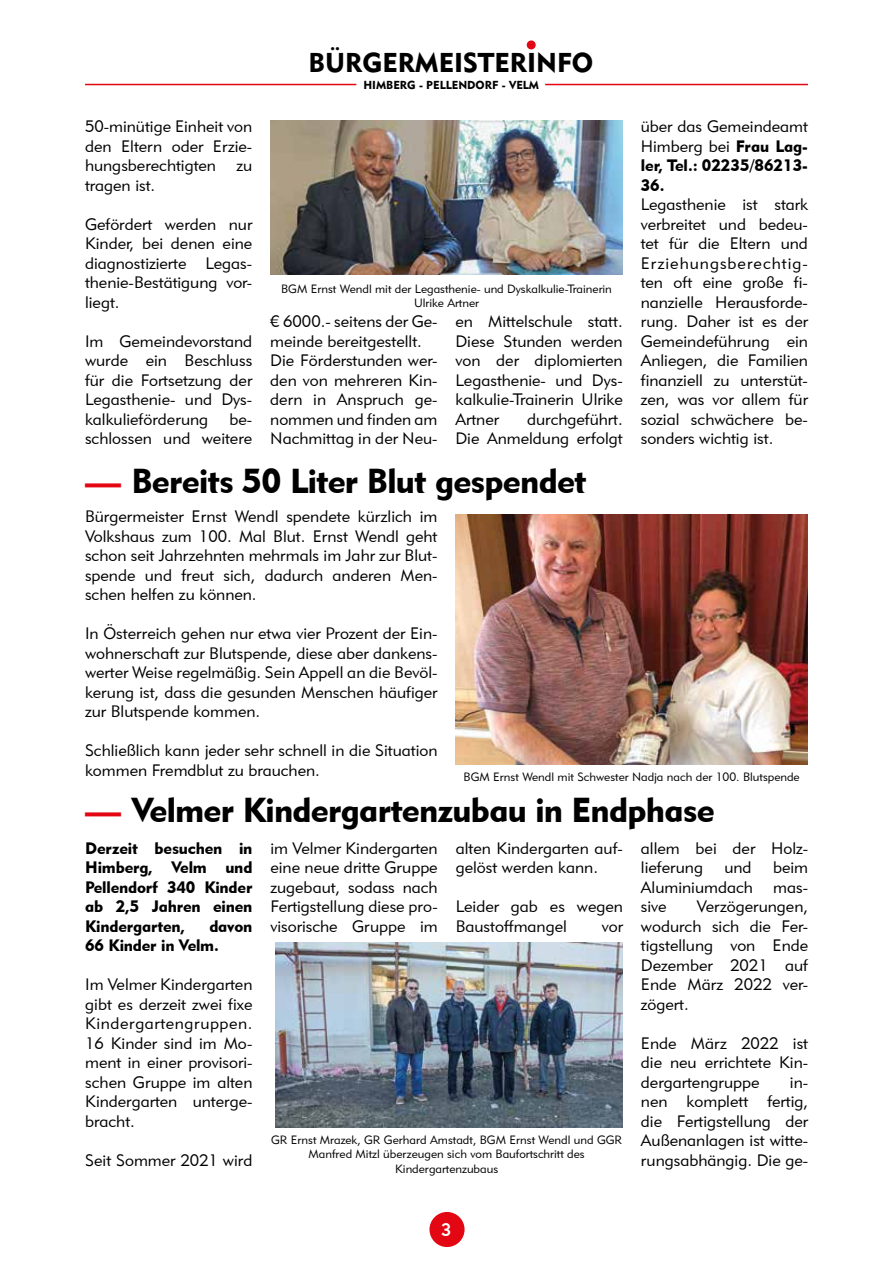
<style>
.page{position:relative;width:893px;height:1263px;background:#fff}
.page>*{position:absolute;margin:0;border:0;box-sizing:border-box;transform-origin:0 0}
.t1{font:34.5px "Geometric 415 BT Black A";letter-spacing:-.02em;color:#000}
.t2{font:27px "Geometric 415 BT Black A";color:#000}
.t3{font:18px "Geometric 415 BT Medium A";color:#fff}
.t4{font:16.5px/19.5px "Geometric 415 BT Lite A";color:#000;text-align:justify}
.t5{font:16.5px/19.5px "Geometric 415 BT Black A";letter-spacing:-.01em;color:#000}
.t6{font:12px/14.4px "Geometric 415 BT Lite A";color:#000;text-align:center}
.t7{font:11.55px "Geometric 415 BT Black A";color:#000}
.s1{font-size:36px;color:#e30613}
.s2{font-family:"Geometric 415 BT Black A"}
</style>
<div class="page">
<div style="left:429px;top:1212px;width:36px;height:35px;background:#e30613;border-radius:50%"></div>
<div style="left:527px;top:40px;width:9px;height:9px;background:#e30613;border-radius:50%"></div>
<hr style="left:85px;top:84px;width:271px;height:1px;background:#e30613">
<hr style="left:545px;top:84px;width:263px;height:1px;background:#e30613">
<img style="left:270px;top:120px;width:353px;height:155px">
<img style="left:455px;top:515px;width:353px;height:249px">
<img style="left:276px;top:943px;width:347px;height:185px">
<p class="t4" style="left:85px;top:116px;width:169px">50-minütige Einheit von den Eltern oder Erzie&shy;hungsberechtigten zu tragen ist.</p>
<p class="t4" style="left:85px;top:214px;width:169px">Gefördert werden nur Kinder, bei denen eine diagnostizierte Legas&shy;thenie-Bestätigung vor&shy;liegt.</p>
<p class="t4" style="left:85px;top:331px;width:169px">Im Gemeindevorstand wurde ein Beschluss für die Fortsetzung der Legasthenie- und Dys&shy;kalkulieförderung</p>
<p class="t4" style="left:85px;top:409px;width:169px;text-align:right">be-<br>schlossen und weitere</p>
<h2 class="t2" style="left:309px;top:47px;width:286px">BÜRGERMEISTERINFO</h2>
<p class="t7" style="left:363px;top:78px;width:177px">HIMBERG - PELLENDORF - VELM</p>
<p class="t6" style="left:281px;top:281px;width:332px">BGM Ernst Wendl mit der Legasthenie- und Dyskalkulie-Trainerin<br>Ulrike Artner</p>
<p class="t4" style="left:270px;top:311px;width:169px;text-align:left">€ 6000.- seitens der Ge&shy;meinde bereitgestellt.<br>Die Förderstunden wer&shy;den von mehreren Kin&shy;dern in Anspruch ge&shy;nommen und finden am<br>Nachmittag in der Neu-</p>
<p class="t4" style="left:455px;top:311px;width:169px">en Mittelschule statt.<br>Diese Stunden werden von der diplomierten Legasthenie- und Dys&shy;kalkulie-Trainerin Ulrike Artner</p>
<p class="t4" style="left:455px;top:409px;width:169px;text-align:right">durchgeführt.<br>Die Anmeldung erfolgt</p>
<h1 class="t1" style="left:85px;top:459px;width:503px"><span class="s1">—</span> Bereits 50 Liter Blut gespendet</h1>
<p class="t4" style="left:641px;top:116px;width:169px">über das Gemeindeamt<br>Himberg bei <span class="s2">Frau Lag-</span></p>
<p class="t5" style="left:641px;top:155px;width:169px">ler, Tel.: 02235/86213-<br>36.</p>
<p class="t4" style="left:641px;top:194px;width:169px">Legasthenie ist stark verbreitet und bedeu&shy;tet für die Eltern und Erziehungsberechtig&shy;ten oft eine große fi&shy;nanzielle Herausforde&shy;rung. Daher ist es der Gemeindeführung ein Anliegen, die Familien finanziell zu unterstüt&shy;zen, was vor allem für sozial schwächere be&shy;sonders wichtig ist.</p>
<p class="t4" style="left:85px;top:506px;width:354px">Bürgermeister Ernst Wendl spendete kürzlich im Volkshaus zum 100. Mal Blut. Ernst Wendl geht schon seit Jahrzehnten mehrmals im Jahr zur Blut&shy;spende und freut sich, dadurch anderen Men&shy;schen helfen zu können.</p>
<p class="t4" style="left:85px;top:623px;width:354px">In Österreich gehen nur etwa vier Prozent der Ein&shy;wohnerschaft zur Blutspende, diese aber dankens&shy;werter Weise regelmäßig. Sein Appell an die Bevöl&shy;kerung ist, dass die gesunden Menschen häufiger zur Blutspende kommen.</p>
<p class="t4" style="left:85px;top:740px;width:354px">Schließlich kann jeder sehr schnell in die Situation kommen Fremdblut zu brauchen.</p>
<p class="t6" style="left:464px;top:770px;width:338px">BGM Ernst Wendl mit Schwester Nadja nach der 100. Blutspende</p>
<h1 class="t1" style="left:85px;top:789px;width:631px"><span class="s1">—</span> Velmer Kindergartenzubau in Endphase</h1>
<p class="t5" style="left:85px;top:838px;width:169px;text-align:justify">Derzeit besuchen in Himberg, Velm und Pellendorf 340 Kinder ab 2,5 Jahren einen Kindergarten,</p>
<p class="t5" style="left:85px;top:916px;width:169px;text-indent:124px">davon<br>66 Kinder in Velm.</p>
<p class="t4" style="left:85px;top:974px;width:169px">Im Velmer Kindergarten gibt es derzeit zwei fixe Kindergartengruppen.<br>16 Kinder sind im Mo&shy;ment in einer provisori&shy;schen Gruppe im alten Kindergarten unterge&shy;bracht.</p>
<p class="t4" style="left:85px;top:1150px;width:169px">Seit Sommer 2021 wird</p>
<p class="t4" style="left:270px;top:838px;width:169px">im Velmer Kindergarten eine neue dritte Gruppe zugebaut, sodass nach Fertigstellung diese pro&shy;visorische Gruppe im</p>
<p class="t4" style="left:456px;top:838px;width:169px">alten Kindergarten auf&shy;gelöst werden kann.</p>
<p class="t4" style="left:456px;top:896px;width:169px">Leider gab es wegen<br>Baustoffmangel</p>
<p class="t4" style="left:602px;top:916px;width:23px">vor</p>
<p class="t6" style="left:271px;top:1132px;width:353px">GR Ernst Mrazek, GR Gerhard Amstadt, BGM Ernst Wendl und GGR<br>Manfred Mitzl überzeugen sich vom Baufortschritt des<br>Kindergartenzubaus</p>
<p class="t4" style="left:641px;top:838px;width:169px">allem bei der Holz&shy;lieferung</p>
<p class="t4" style="left:641px;top:857px;width:169px;text-indent:132px">beim Aluminiumdach mas&shy;sive</p>
<p class="t4" style="left:724px;top:857px;width:29px">und</p>
<p class="t4" style="left:641px;top:896px;width:169px;text-indent:56px">Verzögerungen, wodurch sich die Fer&shy;tigstellung von Ende Dezember 2021 auf Ende März 2022 ver&shy;zögert.</p>
<p class="t4" style="left:641px;top:1033px;width:169px">Ende März 2022 ist die neu errichtete Kin&shy;dergartengruppe</p>
<p class="t4" style="left:641px;top:1072px;width:169px;text-indent:149px">in&shy;nen komplett fertig, die Fertigstellung der Außenanlagen ist witte&shy;rungsabhängig. Die ge-</p>
<p class="t3" style="left:441px;top:1218px;width:12px">3</p>
</div>
